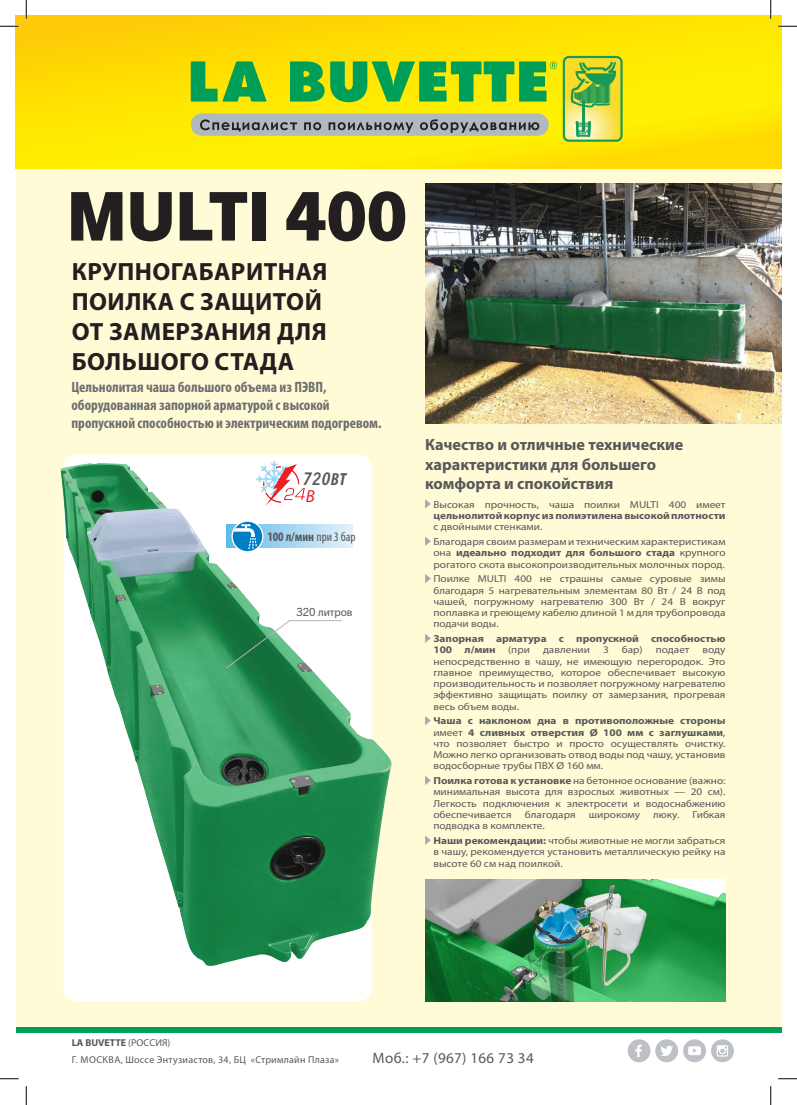
<style>
.page{position:relative;width:797px;height:1105px;background:#fff}
.page>*{position:absolute;margin:0;border:0;box-sizing:border-box;transform-origin:0 0}
.t1{font:800 67.5px "Trade Gothic Next LT Pro";color:#231f20}
.t2{font:700 25px/30px "Myriad Pro";letter-spacing:.02em;color:#231f20}
.t3{font:italic 700 condensed 17.5px "Trade Gothic Next LT Pro";color:#57585a}
.t4{font:italic 17.5px "Myriad Pro";color:#ee1d23}
.t5{font:700 16.25px/19.5px "Myriad Pro";color:#57585a}
.t6{font:700 condensed 15px/18px "Myriad Pro";color:#6c6d70}
.t7{font:15px "Myriad Pro";letter-spacing:.025em;color:#57585a}
.t8{font:700 condensed 12.88px "Myriad Pro";letter-spacing:-.005em;color:#57585a}
.t9{font:11.25px "Myriad Pro";letter-spacing:-.005em;color:#57585a}
.t10{font:10.12px/11.2px "Myriad Pro";color:#57585a;scale:1.11 1}
.t11{font:700 10.12px/11.2px "Myriad Pro";color:#57585a;scale:1.11 1}
.t12{font:10px/16.2px "Myriad Pro";letter-spacing:.025em;color:#57585a}
.s1{font-family:"Myriad Pro"}
.s2{font-weight:400}
.s3{font-family:"Trade Gothic Next LT Pro"}
.s4{font-weight:700}
</style>
<div class="page">
<div style="left:16px;top:16px;width:765px;height:1073px;background:#fffbd6"></div>
<div style="left:63px;top:454px;width:309px;height:547px;background:#fff;border-radius:14px"></div>
<img style="left:425px;top:184px;width:356px;height:240px">
<svg style="left:16px;top:16px;width:765px;height:152px;background:#fee301"></svg>
<div style="left:16px;top:1030px;width:765px;height:59px;background:#fff"></div>
<div style="left:16px;top:1027px;width:765px;height:6px;background:#009f59"></div>
<img style="left:61px;top:463px;width:330px;height:503px">
<svg style="left:226px;top:524px;width:127px;height:23px;background:#b1dbf3"></svg>
<div style="left:231px;top:520px;width:32px;height:32px;border:3px solid #fff;border-radius:50%"></div>
<div style="left:233px;top:522px;width:29px;height:29px;background:#007ec5;border-radius:50%"></div>
<svg style="left:234px;top:524px;width:23px;height:25px"></svg>
<img style="left:425px;top:879px;width:300px;height:122px">
<svg style="left:425px;top:499px;width:6px;height:10px"></svg>
<svg style="left:425px;top:536px;width:6px;height:10px"></svg>
<svg style="left:425px;top:574px;width:6px;height:9px"></svg>
<svg style="left:425px;top:634px;width:6px;height:9px"></svg>
<svg style="left:425px;top:716px;width:6px;height:9px"></svg>
<svg style="left:425px;top:776px;width:6px;height:9px"></svg>
<svg style="left:425px;top:835px;width:6px;height:10px"></svg>
<div style="left:627px;top:1039px;width:23px;height:23px;background:#bdc0c4;border-radius:50%"></div>
<div style="left:655px;top:1039px;width:23px;height:23px;background:#bdc0c4;border-radius:50%"></div>
<div style="left:683px;top:1039px;width:23px;height:23px;background:#bdc0c4;border-radius:50%"></div>
<div style="left:711px;top:1039px;width:23px;height:23px;background:#bdc0c4;border-radius:50%"></div>
<svg style="left:661px;top:1045px;width:12px;height:11px"></svg>
<svg style="left:635px;top:1045px;width:7px;height:12px"></svg>
<svg style="left:688px;top:1046px;width:13px;height:9px"></svg>
<svg style="left:716px;top:1045px;width:12px;height:11px"></svg>
<svg style="left:191px;top:61px;width:366px;height:41px;background:#6abc34"></svg>
<div style="left:191px;top:113px;width:357px;height:23px;background:#b1b9bf;border-radius:11px"></div>
<div style="left:562px;top:56px;width:60px;height:86px;border:2px solid #189957;border-radius:5px"></div>
<svg style="left:564px;top:57px;width:57px;height:84px;background:#aeca56"></svg>
<svg style="left:200px;top:119px;width:97px;height:12px"></svg>
<svg style="left:304px;top:122px;width:17px;height:8px"></svg>
<svg style="left:328px;top:122px;width:85px;height:11px"></svg>
<svg style="left:420px;top:119px;width:119px;height:14px"></svg>
<svg style="left:225px;top:620px;width:117px;height:49px"></svg>
<img style="left:251px;top:454px;width:55px;height:58px">
<svg style="left:0;top:25px;width:19px;height:2px"></svg>
<svg style="left:778px;top:25px;width:19px;height:2px"></svg>
<svg style="left:0;top:1078px;width:19px;height:1px"></svg>
<svg style="left:778px;top:1078px;width:19px;height:1px"></svg>
<svg style="left:25px;top:0;width:2px;height:19px"></svg>
<svg style="left:25px;top:1086px;width:2px;height:19px"></svg>
<svg style="left:770px;top:0;width:1px;height:19px"></svg>
<svg style="left:770px;top:1086px;width:1px;height:19px"></svg>
<h1 class="t1" style="left:67px;top:169px;width:341px">MULTI 400</h1>
<h2 class="t2" style="left:72px;top:256px;width:257px">КРУПНОГАБАРИТНАЯ<br>ПОИЛКА С ЗАЩИТОЙ<br>ОТ ЗАМЕРЗАНИЯ ДЛЯ<br>БОЛЬШОГО СТАДА</h2>
<h3 class="t6" style="left:71px;top:378px;width:312px">Цельнолитая чаша большого объема из ПЭВП, оборудованная запорной арматурой с высокой пропускной способностью и электрическим подогревом.</h3>
<h3 class="t3" style="left:303px;top:467px;width:44px">720<span class="s1">ВТ</span></h3>
<h3 class="t4" style="left:306px;top:485px;width:11px">В</h3>
<p class="t8" style="left:267px;top:528px;width:90px">100 л/мин <span class="s2">при 3 бар</span></p>
<p class="t9" style="left:296px;top:605px;width:58px"><span class="s3">320</span> литров</p>
<h3 class="t5" style="left:425px;top:435px;width:260px">Качество и отличные технические характеристики для большего комфорта и спокойствия</h3>
<p class="t10" style="left:433px;top:499px;width:265px">Высокая прочность, чаша поилки MULTI 400 имеет</p>
<p class="t11" style="left:433px;top:510px;width:265px">цельнолитой корпус из полиэтилена высокой плотности</p>
<p class="t10" style="left:433px;top:519px;width:265px;line-height:14.8px">с двойными стенками.<br>Благодаря своим размерам и техническим характеристикам</p>
<p class="t10" style="left:433px;top:547px;width:265px">она <span class="s4">идеально подходит для большого стада</span> крупного рогатого скота высокопроизводительных молочных пород.</p>
<p class="t10" style="left:433px;top:573px;width:265px;text-align:justify">Поилке MULTI 400 не страшны самые суровые зимы благодаря 5 нагревательным элементам 80 Вт / 24 В под чашей, погружному нагревателю 300 Вт / 24 В вокруг поплавка и греющему кабелю длиной 1 м для трубопровода подачи воды.</p>
<p class="t11" style="left:433px;top:633px;width:265px">Запорная арматура с пропускной способностью<br>100 л/мин <span class="s2">(при</span></p>
<p class="t10" style="left:543px;top:644px;width:44px">давлении</p>
<p class="t10" style="left:603px;top:644px;width:7px">3</p>
<p class="t10" style="left:622px;top:644px;width:20px">бар)</p>
<p class="t10" style="left:655px;top:644px;width:32px">подает</p>
<p class="t10" style="left:433px;top:644px;width:265px;text-align:justify;text-indent:269px">воду непосредственно в чашу, не имеющую перегородок. Это главное преимущество, которое обеспечивает высокую производительность и позволяет погружному нагревателю эффективно защищать поилку от замерзания, прогревая весь объем воды.</p>
<p class="t10" style="left:433px;top:715px;width:265px;text-align:justify"><span class="s4">Чаша с наклоном дна в противоположные стороны </span>имеет <span class="s4">4 сливных отверстия Ø 100 мм с заглушками</span>, что позволяет быстро и просто осуществлять очистку.<br>Можно легко организовать отвод воды под чашу, установив водосборные трубы ПВХ Ø 160 мм.</p>
<p class="t10" style="left:433px;top:775px;width:265px;text-align:justify"><span class="s4">Поилка готова к установке</span> на бетонное основание (важно: минимальная высота для взрослых животных — 20 см).<br>Легкость подключения к электросети и водоснабжению обеспечивается</p>
<p class="t10" style="left:525px;top:809px;width:47px">благодаря</p>
<p class="t10" style="left:589px;top:809px;width:47px">широкому</p>
<p class="t10" style="left:653px;top:809px;width:25px">люку.</p>
<p class="t10" style="left:692px;top:809px;width:31px">Гибкая</p>
<p class="t10" style="left:433px;top:818px;width:265px;line-height:14.8px">подводка в комплекте.<br><span class="s4">Наши рекомендации:</span> чтобы животные не могли забраться</p>
<p class="t10" style="left:433px;top:846px;width:265px">в чашу, рекомендуется установить металлическую рейку на высоте 60 см над поилкой.</p>
<p class="t12" style="left:72px;top:1035px;width:269px"><span class="s4">LA BUVETTE</span> (Россия)<br>Г. Москва, Шоссе Энтузиастов, 34, БЦ «Стримлайн Плаза»</p>
<h3 class="t7" style="left:372px;top:1048px;width:163px">Moб.: +7 (967) 166 73 34</h3>
</div>
